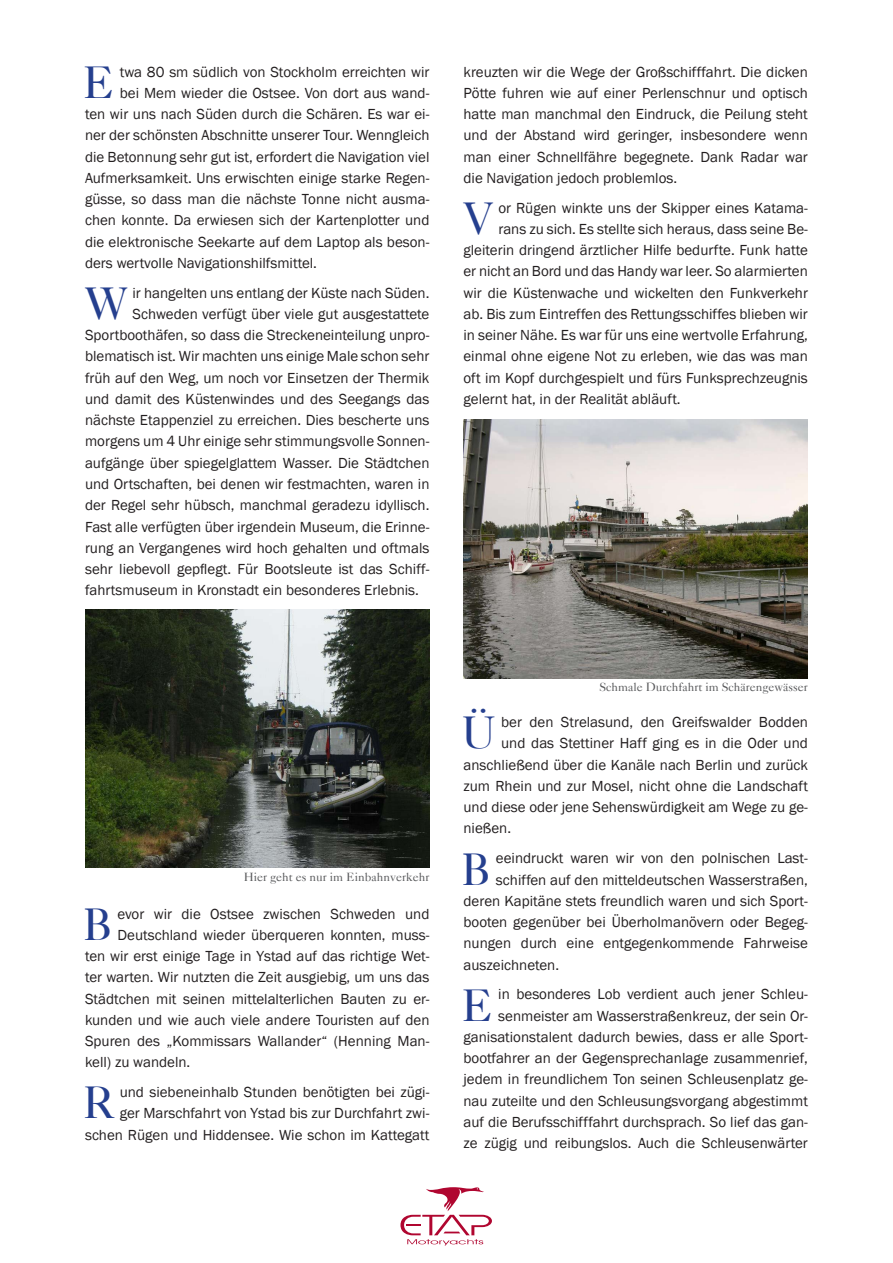
<style>
.page{position:relative;width:893px;height:1263px;background:#fff}
.page>*{position:absolute;margin:0;border:0;box-sizing:border-box;transform-origin:0 0}
.t1{font:45.75px "Caslon 540 LT Std";color:#253f8e}
.t2{font:15px/21.3px "Franklin Gothic";color:#231f20;text-align:right}
.t3{font:12px "Caslon 540 LT Std";color:#57585a}
</style>
<div class="page">
<svg style="left:400px;top:1187px;width:92px;height:58px"></svg>
<img style="left:463px;top:420px;width:345px;height:258px">
<img style="left:85px;top:609px;width:344px;height:259px">
<h1 class="t1" style="left:82px;top:54px;width:35px">E</h1>
<p class="t2" style="left:120px;top:61px;width:311px">twa 80 sm südlich von Stockholm erreichten wir</p>
<p class="t2" style="left:120px;top:82px;width:311px">bei Mem wieder die Ostsee. Von dort aus wand-</p>
<p class="t2" style="left:85px;top:104px;width:346px">ten wir uns nach Süden durch die Schären. Es war ei-</p>
<p class="t2" style="left:85px;top:125px;width:346px">ner der schönsten Abschnitte unserer Tour. Wenngleich</p>
<p class="t2" style="left:85px;top:146px;width:346px">die Betonnung sehr gut ist, erfordert die Navigation viel</p>
<p class="t2" style="left:85px;top:167px;width:346px">Aufmerksamkeit. Uns erwischten einige starke Regen-</p>
<p class="t2" style="left:85px;top:189px;width:346px">güsse, so dass man die nächste Tonne nicht ausma-</p>
<p class="t2" style="left:85px;top:210px;width:346px">chen konnte. Da erwiesen sich der Kartenplotter und</p>
<p class="t2" style="left:85px;top:231px;width:346px">die elektronische Seekarte auf dem Laptop als beson-</p>
<p class="t2" style="left:85px;top:253px;width:234px">ders wertvolle Navigationshilfsmittel.</p>
<h1 class="t1" style="left:85px;top:275px;width:45px">W</h1>
<p class="t2" style="left:133px;top:282px;width:298px">ir hangelten uns entlang der Küste nach Süden.</p>
<p class="t2" style="left:133px;top:304px;width:298px">Schweden verfügt über viele gut ausgestattete</p>
<p class="t2" style="left:85px;top:325px;width:346px">Sportboothäfen, so dass die Streckeneinteilung unpro-</p>
<p class="t2" style="left:85px;top:346px;width:346px">blematisch ist. Wir machten uns einige Male schon sehr</p>
<p class="t2" style="left:85px;top:367px;width:346px">früh auf den Weg, um noch vor Einsetzen der Thermik</p>
<p class="t2" style="left:85px;top:389px;width:346px">und damit des Küstenwindes und des Seegangs das</p>
<p class="t2" style="left:85px;top:410px;width:346px">nächste Etappenziel zu erreichen. Dies bescherte uns</p>
<p class="t2" style="left:85px;top:431px;width:346px">morgens um 4 Uhr einige sehr stimmungsvolle Sonnen-</p>
<p class="t2" style="left:85px;top:452px;width:346px">aufgänge über spiegelglattem Wasser. Die Städtchen</p>
<p class="t2" style="left:85px;top:474px;width:346px">und Ortschaften, bei denen wir festmachten, waren in</p>
<p class="t2" style="left:85px;top:495px;width:346px">der Regel sehr hübsch, manchmal geradezu idyllisch.</p>
<p class="t2" style="left:85px;top:516px;width:346px">Fast alle verfügten über irgendein Museum, die Erinne-</p>
<p class="t2" style="left:85px;top:537px;width:346px">rung an Vergangenes wird hoch gehalten und oftmals</p>
<p class="t2" style="left:85px;top:559px;width:346px">sehr liebevoll gepflegt. Für Bootsleute ist das Schiff-</p>
<p class="t2" style="left:85px;top:580px;width:335px">fahrtsmuseum in Kronstadt ein besonderes Erlebnis.</p>
<p class="t2" style="left:463px;top:61px;width:346px;text-align:justify">kreuzten wir die Wege der Großschifffahrt. Die dicken Pötte fuhren wie auf einer Perlenschnur und optisch hatte man manchmal den Eindruck, die Peilung steht und der Abstand wird geringer, insbesondere wenn man einer Schnellfähre begegnete. Dank Radar war die Navigation jedoch problemlos.</p>
<h1 class="t1" style="left:463px;top:190px;width:32px">V</h1>
<p class="t2" style="left:498px;top:197px;width:311px">or Rügen winkte uns der Skipper eines Katama-</p>
<p class="t2" style="left:498px;top:219px;width:311px">rans zu sich. Es stellte sich heraus, dass seine Be-</p>
<p class="t2" style="left:463px;top:240px;width:346px">gleiterin dringend ärztlicher Hilfe bedurfte. Funk hatte</p>
<p class="t2" style="left:463px;top:261px;width:346px">er nicht an Bord und das Handy war leer. So alarmierten</p>
<p class="t2" style="left:463px;top:282px;width:346px">wir die Küstenwache und wickelten den Funkverkehr</p>
<p class="t2" style="left:463px;top:304px;width:346px">ab. Bis zum Eintreffen des Rettungsschiffes blieben wir</p>
<p class="t2" style="left:463px;top:325px;width:346px">in seiner Nähe. Es war für uns eine wertvolle Erfahrung,</p>
<p class="t2" style="left:463px;top:346px;width:346px">einmal ohne eigene Not zu erleben, wie das was man</p>
<p class="t2" style="left:463px;top:367px;width:346px">oft im Kopf durchgespielt und fürs Funksprechzeugnis</p>
<p class="t2" style="left:463px;top:389px;width:219px">gelernt hat, in der Realität abläuft.</p>
<p class="t3" style="left:244px;top:869px;width:187px">Hier geht es nur im Einbahnverkehr</p>
<h1 class="t1" style="left:82px;top:896px;width:32px">B</h1>
<p class="t2" style="left:118px;top:903px;width:313px">evor wir die Ostsee zwischen Schweden und</p>
<p class="t2" style="left:118px;top:924px;width:313px">Deutschland wieder überqueren konnten, muss-</p>
<p class="t2" style="left:85px;top:946px;width:346px">ten wir erst einige Tage in Ystad auf das richtige Wet-</p>
<p class="t2" style="left:85px;top:967px;width:346px">ter warten. Wir nutzten die Zeit ausgiebig, um uns das</p>
<p class="t2" style="left:85px;top:988px;width:346px">Städtchen mit seinen mittelalterlichen Bauten zu er-</p>
<p class="t2" style="left:85px;top:1009px;width:346px">kunden und wie auch viele andere Touristen auf den</p>
<p class="t2" style="left:85px;top:1031px;width:346px">Spuren des „Kommissars Wallander“ (Henning Man-</p>
<p class="t2" style="left:85px;top:1052px;width:107px">kell) zu wandeln.</p>
<h1 class="t1" style="left:82px;top:1075px;width:35px">R</h1>
<p class="t2" style="left:85px;top:1082px;width:346px">und siebeneinhalb Stunden benötigten bei zügi-<br>ger Marschfahrt von Ystad bis zur Durchfahrt zwi&shy;schen Rügen und Hiddensee. Wie schon im Kattegatt</p>
<p class="t3" style="left:600px;top:680px;width:210px">Schmale Durchfahrt im Schärengewässer</p>
<h1 class="t1" style="left:461px;top:705px;width:37px">Ü</h1>
<p class="t2" style="left:501px;top:712px;width:308px">ber den Strelasund, den Greifswalder Bodden</p>
<p class="t2" style="left:501px;top:733px;width:308px">und das Stettiner Haff ging es in die Oder und</p>
<p class="t2" style="left:463px;top:754px;width:346px">anschließend über die Kanäle nach Berlin und zurück</p>
<p class="t2" style="left:463px;top:776px;width:346px">zum Rhein und zur Mosel, nicht ohne die Landschaft</p>
<p class="t2" style="left:463px;top:797px;width:346px">und diese oder jene Sehenswürdigkeit am Wege zu ge-</p>
<p class="t2" style="left:463px;top:818px;width:49px">nießen.</p>
<h1 class="t1" style="left:461px;top:841px;width:32px">B</h1>
<p class="t2" style="left:496px;top:848px;width:313px">eeindruckt waren wir von den polnischen Last-</p>
<p class="t2" style="left:496px;top:869px;width:313px">schiffen auf den mitteldeutschen Wasserstraßen,</p>
<p class="t2" style="left:463px;top:890px;width:346px">deren Kapitäne stets freundlich waren und sich Sport-</p>
<p class="t2" style="left:463px;top:912px;width:346px">booten gegenüber bei Überholmanövern oder Begeg-</p>
<p class="t2" style="left:463px;top:933px;width:346px">nungen durch eine entgegenkommende Fahrweise</p>
<p class="t2" style="left:463px;top:954px;width:97px">auszeichneten.</p>
<h1 class="t1" style="left:461px;top:977px;width:35px">E</h1>
<p class="t2" style="left:463px;top:984px;width:346px">in besonderes Lob verdient auch jener Schleu&shy;senmeister am Wasserstraßenkreuz, der sein Or&shy;ganisationstalent dadurch bewies, dass er alle Sport&shy;bootfahrer an der Gegensprechanlage zusammenrief, jedem in freundlichem Ton seinen Schleusenplatz ge&shy;nau zuteilte und den Schleusungsvorgang abgestimmt auf die Berufsschifffahrt durchsprach. So lief das gan&shy;ze zügig und reibungslos. Auch die Schleusenwärter</p>
</div>
